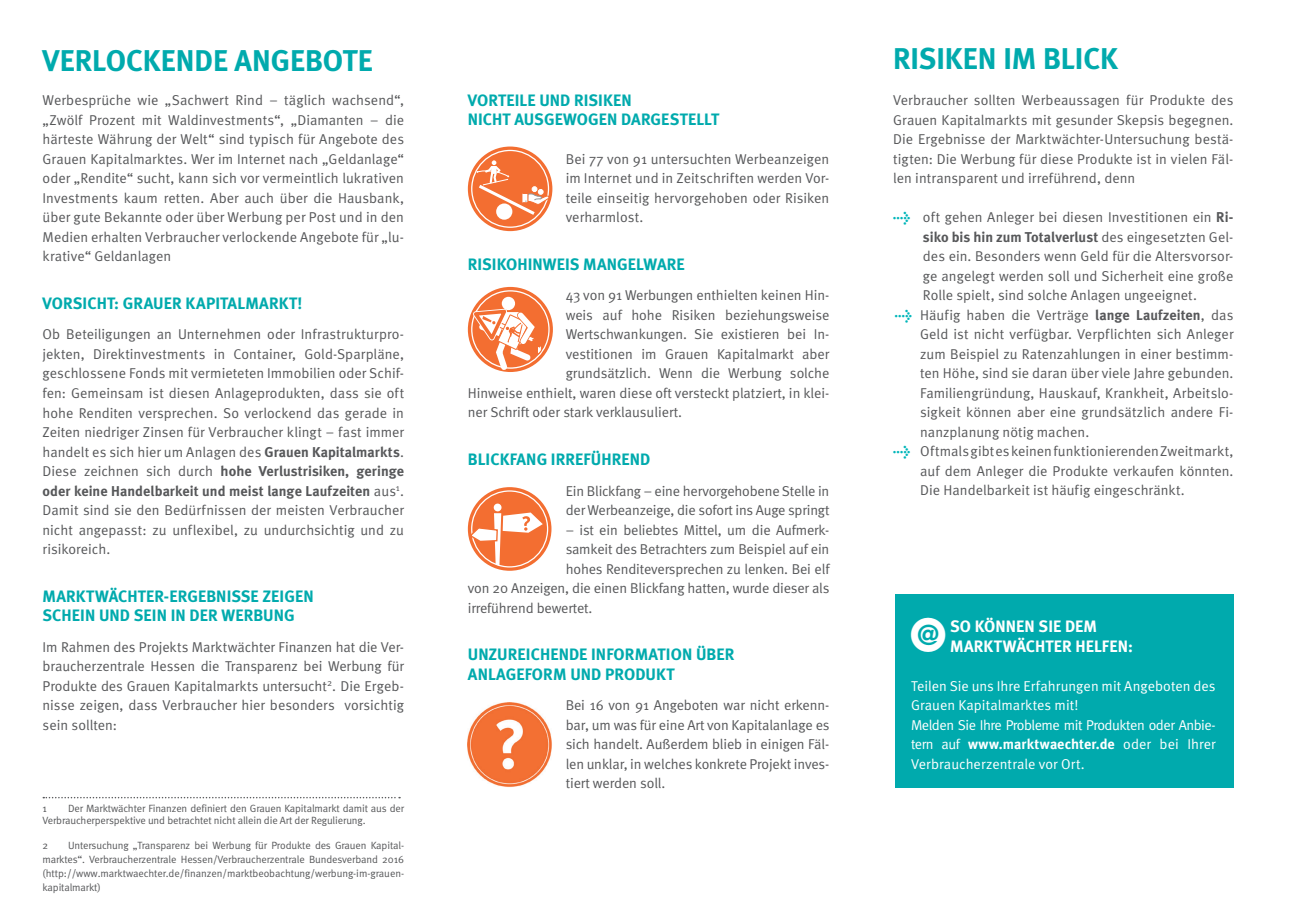
<style>
.page{position:relative;width:1293px;height:919px;background:#fff}
.page>*{position:absolute;margin:0;border:0;box-sizing:border-box;transform-origin:0 0}
.t1{font:700 30px "Meta";color:#00aaad}
.t2{font:700 16.5px/19.5px "Meta";letter-spacing:.005em;color:#00aaad}
.t3{font:700 16.5px/19.5px "Meta";letter-spacing:.005em;color:#fff}
.t4{font:14.25px/19.5px "Meta Normal";color:#57585a;text-align:justify}
.t5{font:700 14.25px/19.5px "Meta";letter-spacing:.005em;color:#57585a}
.t6{font:14.25px/19.5px "Meta Normal";color:#fff}
.t7{font:700 14.25px "Meta";letter-spacing:.01em;color:#fff}
.t8{font:10.5px/14.2px "Meta Normal";letter-spacing:-.01em;color:#57585a}
.s1{font-family:"Meta";font-weight:700}
.s2{font-family:"Meta Normal";font-weight:400}
.s3{font-family:"Meta Bold Expert";color:#00b6ba}
</style>
<div class="page">
<div style="left:894px;top:594px;width:339px;height:194px;background:#00aaad"></div>
<svg style="left:43px;top:796px;width:357px;height:2px"></svg>
<svg style="left:468px;top:146px;width:84px;height:85px;fill:#f36e31"></svg>
<svg style="left:496px;top:203px;width:16px;height:17px"></svg>
<svg style="left:476px;top:160px;width:74px;height:55px"></svg>
<svg style="left:468px;top:287px;width:85px;height:85px"></svg>
<div style="left:502px;top:297px;width:13px;height:13px;background:#fff;border-radius:50%"></div>
<svg style="left:468px;top:305px;width:76px;height:67px"></svg>
<svg style="left:468px;top:487px;width:83px;height:83px;fill:#f36e31"></svg>
<svg style="left:468px;top:512px;width:75px;height:53px"></svg>
<div style="left:494px;top:503px;width:7px;height:8px;background:#fff;border-radius:50%"></div>
<img style="left:468px;top:702px;width:84px;height:85px">
<h1 class="t1" style="left:43px;top:43px;width:332px">VERLOCKENDE ANGEBOTE</h1>
<p class="t4" style="left:43px;top:90px;width:363px">Werbesprüche wie „Sachwert Rind – täglich wachsend“, „Zwölf Prozent mit Waldinvestments“, „Diamanten – die härteste Währung der Welt“ sind typisch für Angebote des Grauen Kapitalmarktes. Wer im Internet nach „Geldanlage“ oder „Rendite“ sucht, kann sich vor vermeintlich lukrativen Investments kaum retten. Aber auch über die Hausbank, über gute Bekannte oder über Werbung per Post und in den Medien erhalten Verbraucher verlockende Angebote für „lu&shy;krative“ Geldanlagen</p>
<p class="t2" style="left:43px;top:293px;width:261px">VORSICHT: GRAUER KAPITALMARKT!</p>
<p class="t4" style="left:43px;top:324px;width:363px">Ob Beteiligungen an Unternehmen oder Infrastrukturpro&shy;jekten, Direktinvestments in Container, Gold-Sparpläne, geschlossene Fonds mit vermieteten Immobilien oder Schif&shy;fen: Gemeinsam ist diesen Anlageprodukten, dass sie oft hohe Renditen versprechen. So verlockend das gerade in Zeiten niedriger Zinsen für Verbraucher klingt – fast immer handelt es sich hier um Anlagen des <span class="s1">Grauen Kapitalmarkts</span>.</p>
<p class="t5" style="left:43px;top:461px;width:363px"><span class="s2">Diese zeichnen sich durch</span> hohe Verlustrisiken, geringe oder keine Handelbarkeit und meist lange Laufzeiten <span class="s2">aus</span><sup>1</sup><span class="s2">.</span></p>
<p class="t4" style="left:43px;top:500px;width:363px">Damit sind sie den Bedürfnissen der meisten Verbraucher nicht angepasst: zu unflexibel, zu undurchsichtig und zu risikoreich.</p>
<p class="t2" style="left:43px;top:586px;width:273px">MARKTWÄCHTER-ERGEBNISSE ZEIGEN<br>SCHEIN UND SEIN IN DER WERBUNG</p>
<p class="t4" style="left:43px;top:636px;width:363px">Im Rahmen des Projekts Marktwächter Finanzen hat die Ver&shy;braucherzentrale Hessen die Transparenz bei Werbung für Produkte des Grauen Kapitalmarkts untersucht<sup>2</sup>. Die Ergeb&shy;nisse zeigen, dass Verbraucher hier besonders vorsichtig sein sollten:</p>
<p class="t8" style="left:43px;top:802px;width:363px;line-height:12px;text-indent:26px">Der Marktwächter Finanzen definiert den Grauen Kapitalmarkt damit aus der<br>Verbraucherperspektive und betrachtet nicht allein die Art der Regulierung.</p>
<p class="t8" style="left:43px;top:837px;width:7px">2</p>
<p class="t8" style="left:43px;top:800px;width:6px">1</p>
<p class="t8" style="left:43px;top:837px;width:363px;text-align:justify;text-indent:26px">Untersuchung „Transparenz bei Werbung für Produkte des Grauen Kapital&shy;marktes“. Verbraucherzentrale Hessen/Verbraucherzentrale Bundesverband 2016 (http://www.marktwaechter.de/finanzen/marktbeobachtung/werbung-im-grauen&shy;kapitalmarkt)</p>
<p class="t2" style="left:468px;top:90px;width:253px">VORTEILE UND RISIKEN<br>NICHT AUSGEWOGEN DARGESTELLT</p>
<p class="t4" style="left:566px;top:149px;width:265px">Bei 77 von 91 untersuchten Werbeanzeigen im Internet und in Zeitschriften werden Vor&shy;teile einseitig hervorgehoben oder Risiken verharmlost.</p>
<p class="t2" style="left:468px;top:254px;width:218px">RISIKOHINWEIS MANGELWARE</p>
<p class="t4" style="left:566px;top:285px;width:265px">43 von 91 Werbungen enthielten keinen Hin-</p>
<p class="t4" style="left:566px;top:305px;width:265px">weis auf hohe Risiken beziehungsweise</p>
<p class="t4" style="left:566px;top:324px;width:265px">Wertschwankungen. Sie existieren bei In-</p>
<p class="t4" style="left:566px;top:344px;width:265px">vestitionen im Grauen Kapitalmarkt aber</p>
<p class="t4" style="left:566px;top:363px;width:265px">grundsätzlich. Wenn die Werbung solche</p>
<p class="t4" style="left:468px;top:383px;width:363px">Hinweise enthielt, waren diese oft versteckt platziert, in klei-</p>
<p class="t4" style="left:468px;top:402px;width:216px">ner Schrift oder stark verklausuliert.</p>
<p class="t2" style="left:468px;top:449px;width:184px">BLICKFANG IRREFÜHREND</p>
<p class="t4" style="left:566px;top:480px;width:265px">Ein Blickfang – eine hervorgehobene Stelle in der Werbeanzeige, die sofort ins Auge springt</p>
<p class="t4" style="left:566px;top:519px;width:265px">– ist ein beliebtes Mittel, um die Aufmerk-</p>
<p class="t4" style="left:566px;top:539px;width:265px">samkeit des Betrachters zum Beispiel auf ein</p>
<p class="t4" style="left:566px;top:558px;width:265px">hohes Renditeversprechen zu lenken. Bei elf</p>
<p class="t4" style="left:468px;top:578px;width:363px">von 20 Anzeigen, die einen Blickfang hatten, wurde dieser als</p>
<p class="t4" style="left:468px;top:597px;width:126px">irreführend bewertet.</p>
<p class="t2" style="left:468px;top:644px;width:268px">UNZUREICHENDE INFORMATION ÜBER<br>ANLAGEFORM UND PRODUKT</p>
<p class="t4" style="left:566px;top:695px;width:265px">Bei 16 von 91 Angeboten war nicht erkenn&shy;bar, um was für eine Art von Kapitalanlage es sich handelt. Außerdem blieb in einigen Fäl&shy;len unklar, in welches konkrete Projekt inves&shy;tiert werden soll.</p>
<h1 class="t1" style="left:893px;top:41px;width:226px">RISIKEN IM BLICK</h1>
<p class="t4" style="left:893px;top:90px;width:342px">Verbraucher sollten Werbeaussagen für Produkte des Grauen Kapitalmarkts mit gesunder Skepsis begegnen.<br>Die Ergebnisse der Marktwächter-Untersuchung bestä&shy;tigten: Die Werbung für diese Produkte ist in vielen Fäl&shy;len intransparent und irreführend, denn</p>
<p class="t4" style="left:893px;top:207px;width:342px"><span class="s3">l</span> oft gehen Anleger bei diesen Investitionen ein <span class="s1">Ri-</span></p>
<p class="t5" style="left:923px;top:227px;width:312px">siko bis hin zum Totalverlust <span class="s2">des eingesetzten Gel-</span></p>
<p class="t4" style="left:923px;top:246px;width:312px">des ein. Besonders wenn Geld für die Altersvorsor-</p>
<p class="t4" style="left:923px;top:266px;width:312px">ge angelegt werden soll und Sicherheit eine große</p>
<p class="t4" style="left:923px;top:285px;width:275px">Rolle spielt, sind solche Anlagen ungeeignet.</p>
<p class="t4" style="left:894px;top:305px;width:340px"><span class="s3">l</span> Häufig haben die Verträge <span class="s1">lange Laufzeiten</span>, das</p>
<p class="t4" style="left:920px;top:324px;width:315px">Geld ist nicht verfügbar. Verpflichten sich Anleger</p>
<p class="t4" style="left:920px;top:344px;width:315px">zum Beispiel zu Ratenzahlungen in einer bestimm-</p>
<p class="t4" style="left:920px;top:363px;width:315px">ten Höhe, sind sie daran über viele Jahre gebunden.</p>
<p class="t4" style="left:920px;top:383px;width:315px">Familiengründung, Hauskauf, Krankheit, Arbeitslo-</p>
<p class="t4" style="left:920px;top:402px;width:315px">sigkeit können aber eine grundsätzlich andere Fi-</p>
<p class="t4" style="left:920px;top:422px;width:171px">nanzplanung nötig machen.</p>
<p class="t4" style="left:893px;top:441px;width:342px"><span class="s3">l</span> Oftmals gibt es keinen funktionierenden Zweitmarkt,</p>
<p class="t4" style="left:920px;top:461px;width:315px">auf dem Anleger die Produkte verkaufen könnten.</p>
<p class="t4" style="left:920px;top:480px;width:266px">Die Handelbarkeit ist häufig eingeschränkt.</p>
<p class="t3" style="left:950px;top:616px;width:184px">SO KÖNNEN SIE DEM<br>MARKTWÄCHTER HELFEN:</p>
<p class="t6" style="left:911px;top:675px;width:306px">Teilen Sie uns Ihre Erfahrungen mit Angeboten des<br>Grauen Kapitalmarktes mit!<br>Melden Sie Ihre Probleme mit Produkten oder Anbie-</p>
<p class="t7" style="left:911px;top:735px;width:306px"><span class="s2">tern auf</span> www.marktwaechter.de <span class="s2">oder bei Ihrer</span></p>
<p class="t6" style="left:911px;top:753px;width:175px">Verbraucherzentrale vor Ort.</p>
</div>
